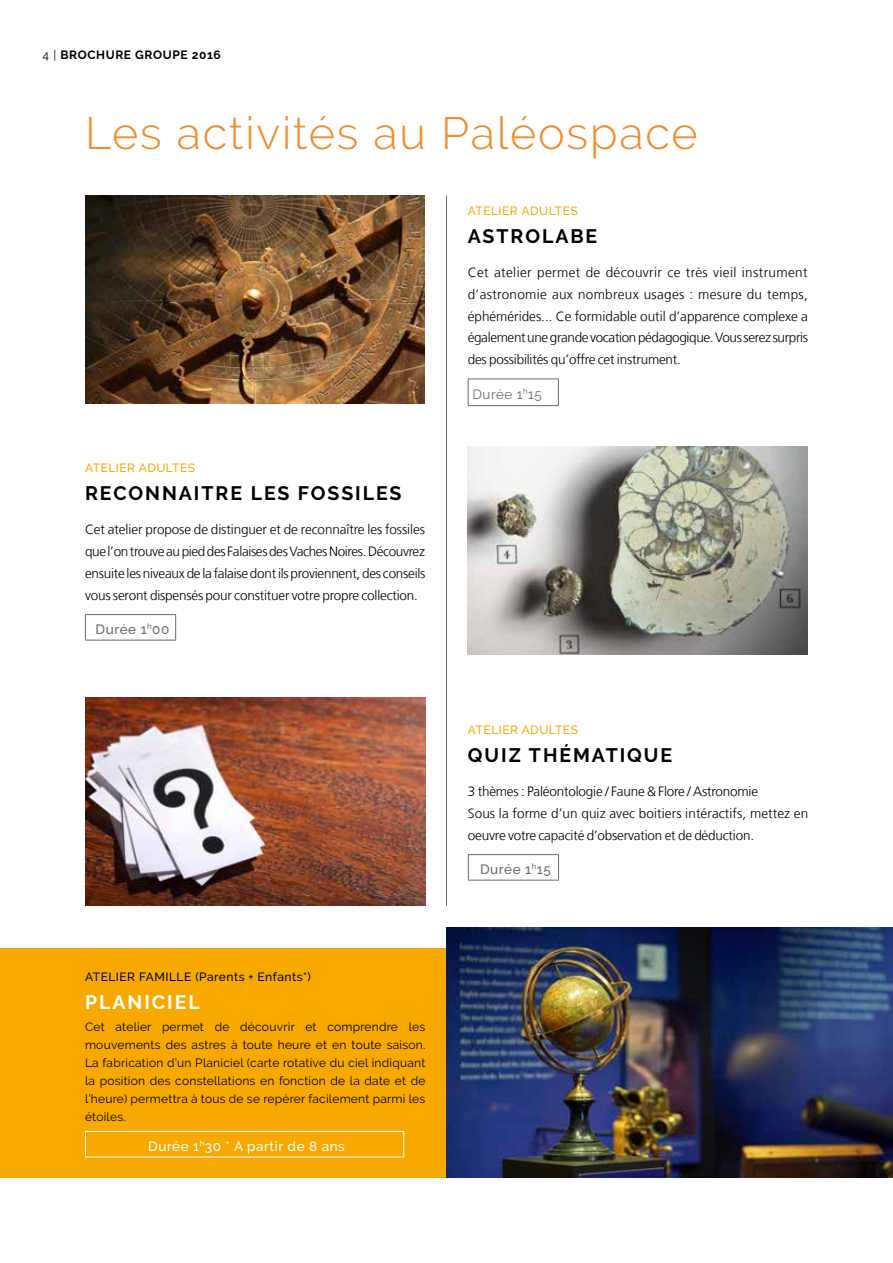
<style>
.page{position:relative;width:893px;height:1263px;background:#fff}
.page>*{position:absolute;margin:0;border:0;box-sizing:border-box;transform-origin:0 0}
.t1{font:300 45px "Raleway";letter-spacing:.04em;color:#f18b2b}
.t2{font:700 19.5px "Raleway";letter-spacing:.1em;color:#000}
.t3{font:700 19.5px "Raleway";letter-spacing:.1em;color:#fff}
.t4{font:300 13.5px/21.8px "Frutiger LT Com";letter-spacing:-.015em;color:#000;text-align:justify}
.t5{font:500 13.5px "Raleway";letter-spacing:.04em;color:#fff}
.t6{font:500 13.5px "Raleway";letter-spacing:.04em;color:#6e696b}
.t7{font:13.5px "Raleway";letter-spacing:.04em;color:#6e696b}
.t8{font:12px/18px "Raleway";letter-spacing:.02em;color:#000;text-align:justify}
.t9{font:500 12px "Raleway";letter-spacing:.04em;color:#f8a900}
.t10{font:500 12px "Raleway";letter-spacing:.04em;color:#000}
.t11{font:700 12px "Raleway";letter-spacing:.05em;color:#000}
.s1{font-weight:400}
</style>
<div class="page">
<hr style="left:468px;top:379px;width:91px;height:1px;background:#6e696b">
<svg style="left:468px;top:379px;width:1px;height:26px"></svg>
<svg style="left:558px;top:379px;width:1px;height:26px"></svg>
<hr style="left:468px;top:405px;width:91px;height:1px;background:#6e696b">
<hr style="left:85px;top:614px;width:91px;height:1px;background:#6e696b">
<svg style="left:85px;top:615px;width:1px;height:25px"></svg>
<svg style="left:175px;top:615px;width:1px;height:25px"></svg>
<hr style="left:85px;top:640px;width:91px;height:1px;background:#6e696b">
<hr style="left:468px;top:854px;width:91px;height:1px;background:#6e696b">
<svg style="left:468px;top:855px;width:1px;height:25px"></svg>
<svg style="left:558px;top:855px;width:1px;height:25px"></svg>
<hr style="left:468px;top:880px;width:91px;height:1px;background:#6e696b">
<div style="left:0;top:948px;width:447px;height:230px;background:#f8a900"></div>
<hr style="left:85px;top:1131px;width:319px;height:1px;background:#fff">
<svg style="left:85px;top:1132px;width:1px;height:24px"></svg>
<svg style="left:403px;top:1132px;width:1px;height:24px"></svg>
<hr style="left:85px;top:1156px;width:319px;height:1px;background:#fff">
<img style="left:468px;top:446px;width:340px;height:209px">
<hr style="left:446px;top:196px;width:1px;height:710px;background:#6e696b">
<img style="left:85px;top:196px;width:339px;height:208px">
<img style="left:85px;top:697px;width:340px;height:209px">
<img style="left:446px;top:927px;width:447px;height:251px">
<p class="t11" style="left:43px;top:48px;width:180px"><span class="s1">4 |</span> BROCHURE GROUPE 2016</p>
<h1 class="t1" style="left:85px;top:106px;width:614px">Les activités au Paléospace</h1>
<p class="t9" style="left:85px;top:461px;width:110px">ATELIER ADULTEs</p>
<h2 class="t2" style="left:85px;top:482px;width:30px">RECO</h2>
<h2 class="t2" style="left:145px;top:482px;width:119px">NNAITRE LES</h2>
<h2 class="t2" style="left:298px;top:482px;width:27px">FOSSILES</h2>
<p class="t4" style="left:85px;top:519px;width:342px">Cet atelier propose de distinguer et de reconnaître les fossiles que l’on trouve au pied des Falaises des Vaches Noires. Découvrez ensuite les niveaux de la falaise dont ils proviennent, des conseils vous seront dispensés pour constituer votre propre collection.</p>
<p class="t6" style="left:96px;top:621px;width:75px">Durée 1<sup>h</sup>00</p>
<p class="t10" style="left:85px;top:970px;width:9px">Ate</p>
<p class="t10" style="left:108px;top:970px;width:204px">lier fami lle (parents + Enfants*)</p>
<h2 class="t3" style="left:85px;top:990px;width:72px">PLANICIEL</h2>
<p class="t8" style="left:85px;top:1017px;width:342px">Cet atelier permet de découvrir et comprendre les mouvements des astres à toute heure et en toute saison.<br>La fabrication d’un Planiciel (carte rotative du ciel indiquant la position des constellations en fonction de la date et de l’heure) permettra à tous de se repérer facilement parmi les étoiles.</p>
<p class="t5" style="left:148px;top:1138px;width:198px">Durée 1<sup>h</sup>30 * A partir de 8 ans</p>
<p class="t9" style="left:468px;top:204px;width:96px">atelier adultes</p>
<h2 class="t2" style="left:468px;top:224px;width:58px">ASTROL</h2>
<h2 class="t2" style="left:555px;top:224px;width:29px">ABE</h2>
<p class="t4" style="left:468px;top:262px;width:342px">Cet atelier permet de découvrir ce très vieil instrument d’astronomie aux nombreux usages : mesure du temps, éphémérides... Ce formidable outil d’apparence complexe a également une grande vocation pédagogique. Vous serez surpris des possibilités qu’offre cet instrument.</p>
<p class="t7" style="left:472px;top:386px;width:71px">Durée 1<sup>h</sup>15</p>
<p class="t9" style="left:468px;top:723px;width:110px">ATELIER ADULTEs</p>
<h2 class="t2" style="left:468px;top:744px;width:14px">QUI</h2>
<h2 class="t2" style="left:509px;top:744px;width:150px">Z THÉMATIQUE</h2>
<p class="t4" style="left:468px;top:781px;width:342px;text-align:left">3 thèmes : Paléontologie / Faune &amp; Flore / Astronomie<br>Sous la forme d’un quiz avec boitiers intéractifs, mettez en oeuvre votre capacité d’observation et de déduction.</p>
<p class="t6" style="left:480px;top:861px;width:72px">Durée 1<sup>h</sup>15</p>
</div>
